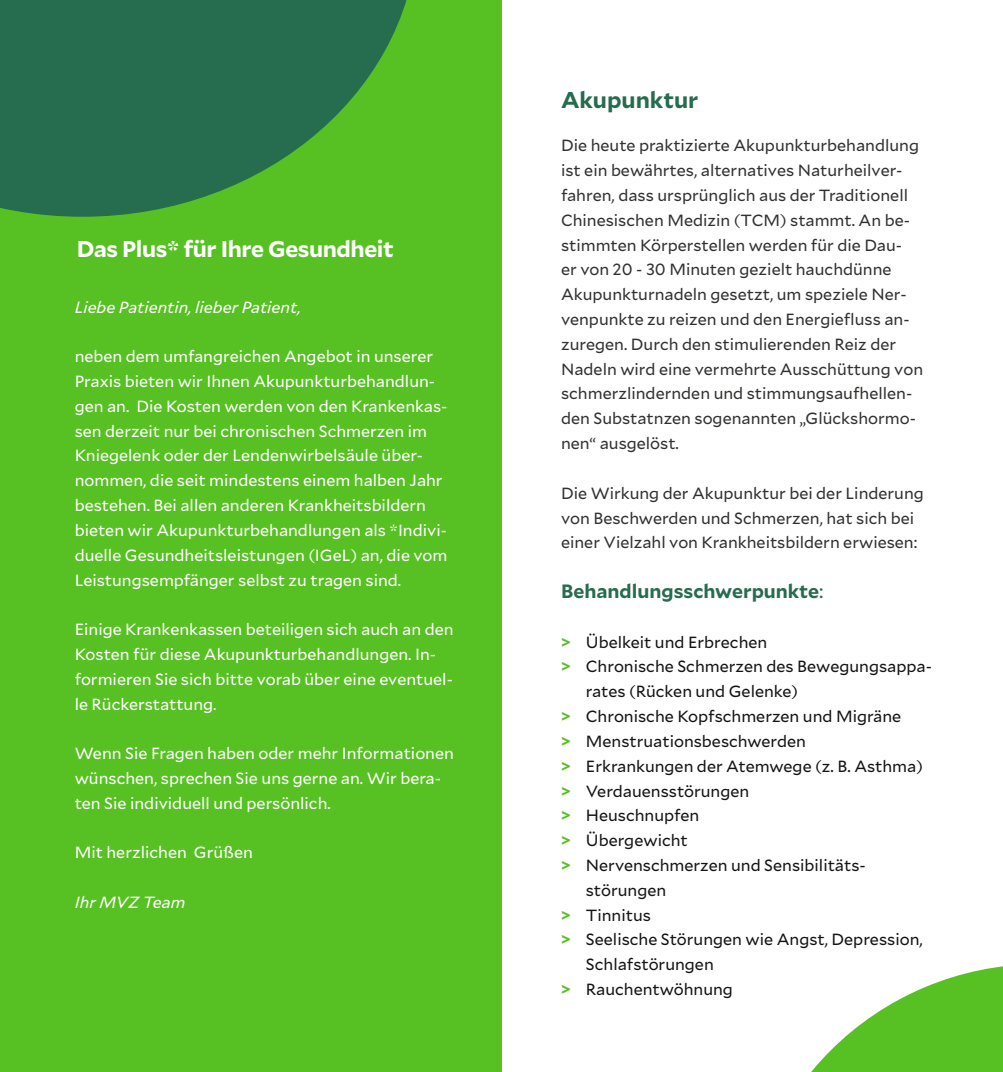
<style>
.page{position:relative;width:1003px;height:1072px;background:#fff}
.page>*{position:absolute;margin:0;border:0;box-sizing:border-box;transform-origin:0 0}
.t1{font:700 22.75px "Mallory";letter-spacing:-.02em;color:#fff}
.t2{font:700 22.75px "Mallory";color:#266c4f}
.t3{font:700 19.25px "Mallory";color:#266c4f}
.t4{font:16.1px/24.8px "Mallory";color:#fff}
.t5{font:16.1px/24.8px "Mallory";color:#313130}
.t6{font:16.1px "Mallory";color:#131413}
.t7{font:italic 16.1px "Mallory";color:#fff}
.s1{font-weight:400}
.s2{font-weight:700;color:#57c123}
</style>
<div class="page">
<div style="left:0;top:0;width:501px;height:1071px;background:#57c123"></div>
<svg style="left:0;top:0;width:407px;height:217px;fill:#266c4f"></svg>
<svg style="left:812px;top:966px;width:190px;height:105px"></svg>
<h1 class="t1" style="left:77px;top:232px;width:318px">Das Plus* für Ihre Gesundheit</h1>
<p class="t7" style="left:75px;top:295px;width:228px">Liebe Patientin, lieber Patient,</p>
<p class="t4" style="left:75px;top:343px;width:374px">neben dem umfangreichen Angebot in unserer Praxis bieten wir Ihnen Akupunkturbehandlun&shy;gen an. Die Kosten werden von den Krankenkas&shy;sen derzeit nur bei chronischen Schmerzen im Kniegelenk oder der Lendenwirbelsäule über&shy;nommen, die seit mindestens einem halben Jahr bestehen. Bei allen anderen Krankheitsbildern bieten wir Akupunkturbehandlungen als *Indivi&shy;duelle Gesundheitsleistungen (IGeL) an, die vom Leistungsempfänger selbst zu tragen sind.</p>
<p class="t4" style="left:75px;top:616px;width:380px">Einige Krankenkassen beteiligen sich auch an den Kosten für diese Akupunkturbehandlungen. In&shy;formieren Sie sich bitte vorab über eine eventuel&shy;le Rückerstattung.</p>
<p class="t4" style="left:75px;top:740px;width:380px">Wenn Sie Fragen haben oder mehr Informationen wünschen, sprechen Sie uns gerne an. Wir bera&shy;ten Sie individuell und persönlich.</p>
<p class="t4" style="left:75px;top:839px;width:179px">Mit herzlichen Grüßen</p>
<p class="t7" style="left:75px;top:890px;width:112px">Ihr MVZ Team</p>
<h1 class="t2" style="left:561px;top:83px;width:139px">Akupunktur</h1>
<p class="t5" style="left:561px;top:132px;width:363px">Die heute praktizierte Akupunkturbehandlung ist ein bewährtes, alternatives Naturheilver&shy;fahren, dass ursprünglich aus der Traditionell Chinesischen Medizin (TCM) stammt. An be&shy;stimmten Körperstellen werden für die Dau-<br>er von 20 - 30 Minuten gezielt hauchdünne Akupunkturnadeln gesetzt, um speziele Ner&shy;venpunkte zu reizen und den Energiefluss an&shy;zuregen. Durch den stimulierenden Reiz der Nadeln wird eine vermehrte Ausschüttung von schmerzlindernden und stimmungsaufhellen&shy;den Substatnzen sogenannten „Glückshormo&shy;nen“ ausgelöst.</p>
<p class="t5" style="left:561px;top:480px;width:364px">Die Wirkung der Akupunktur bei der Linderung von Beschwerden und Schmerzen, hat sich bei einer Vielzahl von Krankheitsbildern erwiesen:</p>
<p class="t3" style="left:561px;top:576px;width:264px">Behandlungsschwerpunkte<span class="s1">:</span></p>
<p class="t6" style="left:561px;top:630px;width:208px"><span class="s2">&gt;</span> Übelkeit und Erbrechen</p>
<p class="t6" style="left:561px;top:655px;width:372px"><span class="s2">&gt;</span> Chronische Schmerzen des Bewegungsappa-</p>
<p class="t6" style="left:585px;top:680px;width:214px">rates (Rücken und Gelenke)</p>
<p class="t6" style="left:561px;top:705px;width:341px"><span class="s2">&gt;</span> Chronische Kopfschmerzen und Migräne</p>
<p class="t6" style="left:561px;top:729px;width:246px"><span class="s2">&gt;</span> Menstruationsbeschwerden</p>
<p class="t6" style="left:561px;top:754px;width:363px"><span class="s2">&gt;</span> Erkrankungen der Atemwege (z. B. Asthma)</p>
<p class="t6" style="left:561px;top:779px;width:190px"><span class="s2">&gt;</span> Verdauensstörungen</p>
<p class="t6" style="left:561px;top:804px;width:140px"><span class="s2">&gt;</span> Heuschnupfen</p>
<p class="t6" style="left:561px;top:829px;width:128px"><span class="s2">&gt;</span> Übergewicht</p>
<p class="t6" style="left:561px;top:853px;width:306px"><span class="s2">&gt;</span> Nervenschmerzen und Sensibilitäts-</p>
<p class="t6" style="left:585px;top:878px;width:82px">störungen</p>
<p class="t6" style="left:561px;top:903px;width:91px"><span class="s2">&gt;</span> Tinnitus</p>
<p class="t6" style="left:561px;top:928px;width:363px"><span class="s2">&gt;</span> Seelische Störungen wie Angst, Depression,</p>
<p class="t6" style="left:585px;top:953px;width:129px">Schlafstörungen</p>
<p class="t6" style="left:561px;top:977px;width:173px"><span class="s2">&gt;</span> Rauchentwöhnung</p>
</div>
